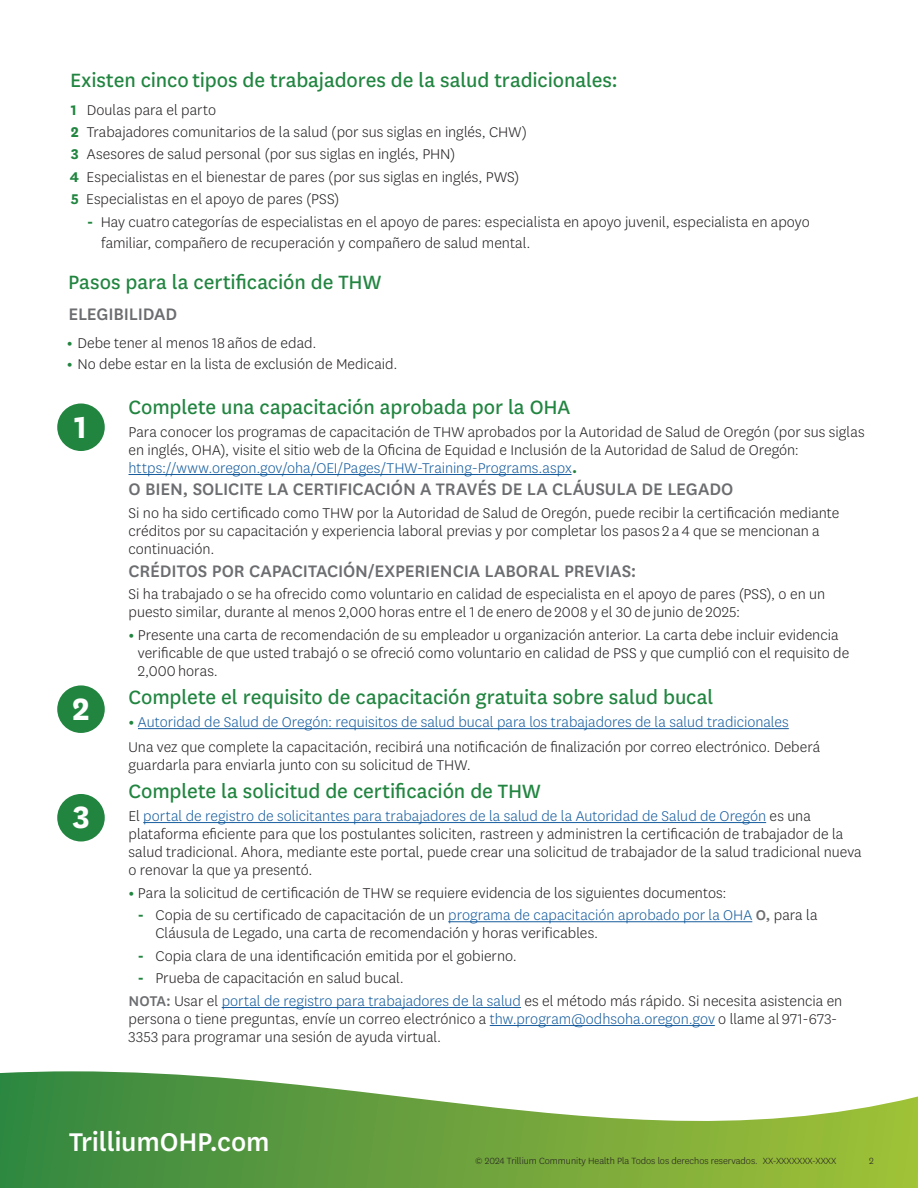
<style>
.page{position:relative;width:918px;height:1188px;background:#fff}
.page>*{position:absolute;margin:0;border:0;box-sizing:border-box;transform-origin:0 0}
.t1{font:700 36px "Centene Sans";color:#fff}
.t2{font:500 30px "Centene Sans";letter-spacing:-.01em;color:#fff}
.t3{font:22.5px "Centene Sans";letter-spacing:-.005em;color:#218540}
.t4{font:500 19.5px "Centene Sans";letter-spacing:-.005em;color:#6c6d70}
.t5{font:300 16.5px/18px "Centene Sans";color:#231f20}
.t6{font:300 16.5px "Centene Sans";color:#175d9e}
.t7{font:700 16.5px "Centene Sans";color:#218540}
.t8{font:300 10.5px "Centene Sans";color:#231f20}
.s1{font-weight:700;color:#218540}
.s2{color:#175d9e}
.s3{font-weight:400;font-size:22.5px;color:#218540}
.s4{font-weight:500;color:#6c6d70}
</style>
<div class="page">
<svg style="left:0;top:1071px;width:918px;height:117px"></svg>
<hr style="left:129px;top:474px;width:443px;height:1px;background:#175d9e">
<hr style="left:138px;top:728px;width:651px;height:1px;background:#175d9e">
<hr style="left:143px;top:822px;width:623px;height:1px;background:#175d9e">
<hr style="left:448px;top:921px;width:304px;height:1px;background:#175d9e">
<hr style="left:222px;top:1007px;width:299px;height:1px;background:#175d9e">
<hr style="left:490px;top:1025px;width:225px;height:1px;background:#175d9e">
<div style="left:57px;top:403px;width:48px;height:48px;background:#218540;border-radius:50%"></div>
<div style="left:57px;top:685px;width:48px;height:48px;background:#218540;border-radius:50%"></div>
<div style="left:57px;top:794px;width:48px;height:48px;background:#218540;border-radius:50%"></div>
<h2 class="t3" style="left:70px;top:65px;width:549px">Existen cinco tipos de trabajadores de la salud tradicionales:</h2>
<p class="t5" style="left:71px;top:100px;width:147px"><span class="s1">1</span> Doulas para el parto</p>
<p class="t5" style="left:71px;top:123px;width:458px"><span class="s1">2</span> Trabajadores comunitarios de la salud (por sus siglas en inglés, CHW)</p>
<p class="t5" style="left:71px;top:145px;width:386px"><span class="s1">3</span> Asesores de salud personal (por sus siglas en inglés, PHN)</p>
<p class="t5" style="left:70px;top:167px;width:451px"><span class="s1">4</span> Especialistas en el bienestar de pares (por sus siglas en inglés, PWS)</p>
<p class="t5" style="left:71px;top:190px;width:270px"><span class="s1">5</span> Especialistas en el apoyo de pares (PSS)</p>
<p class="t5" style="left:101px;top:211px;width:710px;line-height:21px;text-indent:-14px"><span class="s1">-</span> Hay cuatro categorías de especialistas en el apoyo de pares: especialista en apoyo juvenil, especialista en apoyo familiar, compañero de recuperación y compañero de salud mental.</p>
<h2 class="t3" style="left:68px;top:267px;width:315px">Pasos para la certificación de THW</h2>
<h3 class="t4" style="left:68px;top:301px;width:110px">ELEGIBILIDAD</h3>
<p class="t5" style="left:67px;top:333px;width:251px"><span class="s1">•</span> Debe tener al menos 18 años de edad.</p>
<p class="t5" style="left:67px;top:354px;width:332px"><span class="s1">•</span> No debe estar en la lista de exclusión de Medicaid.</p>
<p class="t1" style="left:74px;top:406px;width:15px">1</p>
<p class="t3" style="left:129px;top:392px;width:443px">Complete una capacitación aprobada por la OHA</p>
<p class="t5" style="left:129px;top:422px;width:738px">Para conocer los programas de capacitación de THW aprobados por la Autoridad de Salud de Oregón (por sus siglas en inglés, OHA), visite el sitio web de la Oficina de Equidad e Inclusión de la Autoridad de Salud de Oregón: <span class="s2">https://www.oregon.gov/oha/OEI/Pages/THW-Training-Programs.aspx</span><span class="s3">.</span></p>
<p class="t4" style="left:129px;top:476px;width:606px">O BIEN, SOLICITE LA CERTIFICACIÓN A TRAVÉS DE LA CLÁUSULA DE LEGADO</p>
<p class="t5" style="left:129px;top:504px;width:712px">Si no ha sido certificado como THW por la Autoridad de Salud de Oregón, puede recibir la certificación mediante créditos por su capacitación y experiencia laboral previas y por completar los pasos 2 a 4 que se mencionan a continuación.</p>
<p class="t4" style="left:129px;top:557px;width:510px">CRÉDITOS POR CAPACITACIÓN/EXPERIENCIA LABORAL PREVIAS:</p>
<p class="t5" style="left:129px;top:585px;width:698px">Si ha trabajado o se ha ofrecido como voluntario en calidad de especialista en el apoyo de pares (PSS), o en un puesto similar, durante al menos 2,000 horas entre el 1 de enero de 2008 y el 30 de junio de 2025:</p>
<p class="t5" style="left:138px;top:625px;width:713px;text-indent:-9px"><span class="s1">•</span> Presente una carta de recomendación de su empleador u organización anterior. La carta debe incluir evidencia verificable de que usted trabajó o se ofreció como voluntario en calidad de PSS y que cumplió con el requisito de<br>2,000 horas.</p>
<p class="t1" style="left:72px;top:688px;width:19px">2</p>
<p class="t3" style="left:129px;top:683px;width:586px">Complete el requisito de capacitación gratuita sobre salud bucal</p>
<p class="t6" style="left:129px;top:712px;width:662px"><span class="s1">•</span> Autoridad de Salud de Oregón: requisitos de salud bucal para los trabajadores de la salud tradicionales</p>
<p class="t5" style="left:129px;top:737px;width:693px">Una vez que complete la capacitación, recibirá una notificación de finalización por correo electrónico. Deberá guardarla para enviarla junto con su solicitud de THW.</p>
<p class="t1" style="left:73px;top:796px;width:19px">3</p>
<p class="t3" style="left:129px;top:776px;width:414px">Complete la solicitud de certificación de THW</p>
<p class="t5" style="left:129px;top:806px;width:735px">El <span class="s2">portal de registro de solicitantes para trabajadores de la salud de la Autoridad de Salud de Oregón</span> es una plataforma eficiente para que los postulantes soliciten, rastreen y administren la certificación de trabajador de la salud tradicional. Ahora, mediante este portal, puede crear una solicitud de trabajador de la salud tradicional nueva o renovar la que ya presentó.</p>
<p class="t5" style="left:129px;top:883px;width:600px"><span class="s1">•</span> Para la solicitud de certificación de THW se requiere evidencia de los siguientes documentos:</p>
<p class="t5" style="left:156px;top:906px;width:664px;text-indent:-18px"><span class="s1">-</span> Copia de su certificado de capacitación de un <span class="s2">programa de capacitación aprobado por la OHA</span> <span class="s4">O,</span> para la<br>Cláusula de Legado, una carta de recomendación y horas verificables.</p>
<p class="t5" style="left:156px;top:946px;width:363px">Copia clara de una identificación emitida por el gobierno.</p>
<p class="t5" style="left:156px;top:969px;width:250px">Prueba de capacitación en salud bucal.</p>
<p class="t7" style="left:138px;top:946px;width:8px">-</p>
<p class="t7" style="left:138px;top:968px;width:8px">-</p>
<p class="t5" style="left:129px;top:991px;width:715px"><span class="s4">NOTA:</span> Usar el <span class="s2">portal de registro para trabajadores de la salud</span> es el método más rápido. Si necesita asistencia en</p>
<p class="t5" style="left:129px;top:1009px;width:710px">persona o tiene preguntas, envíe un correo electrónico a <span class="s2">thw.program@odhsoha.oregon.gov</span> o llame al 971-673-<br>3353 para programar una sesión de ayuda virtual.</p>
<h2 class="t2" style="left:69px;top:1122px;width:202px">TrilliumOHP.com</h2>
<p class="t8" style="left:475px;top:1154px;width:363px">© 2024 Trillium Community Health Pla Todos los derechos reservados. XX-XXXXXXX-XXXX</p>
<p class="t8" style="left:869px;top:1154px;width:6px">2</p>
</div>
